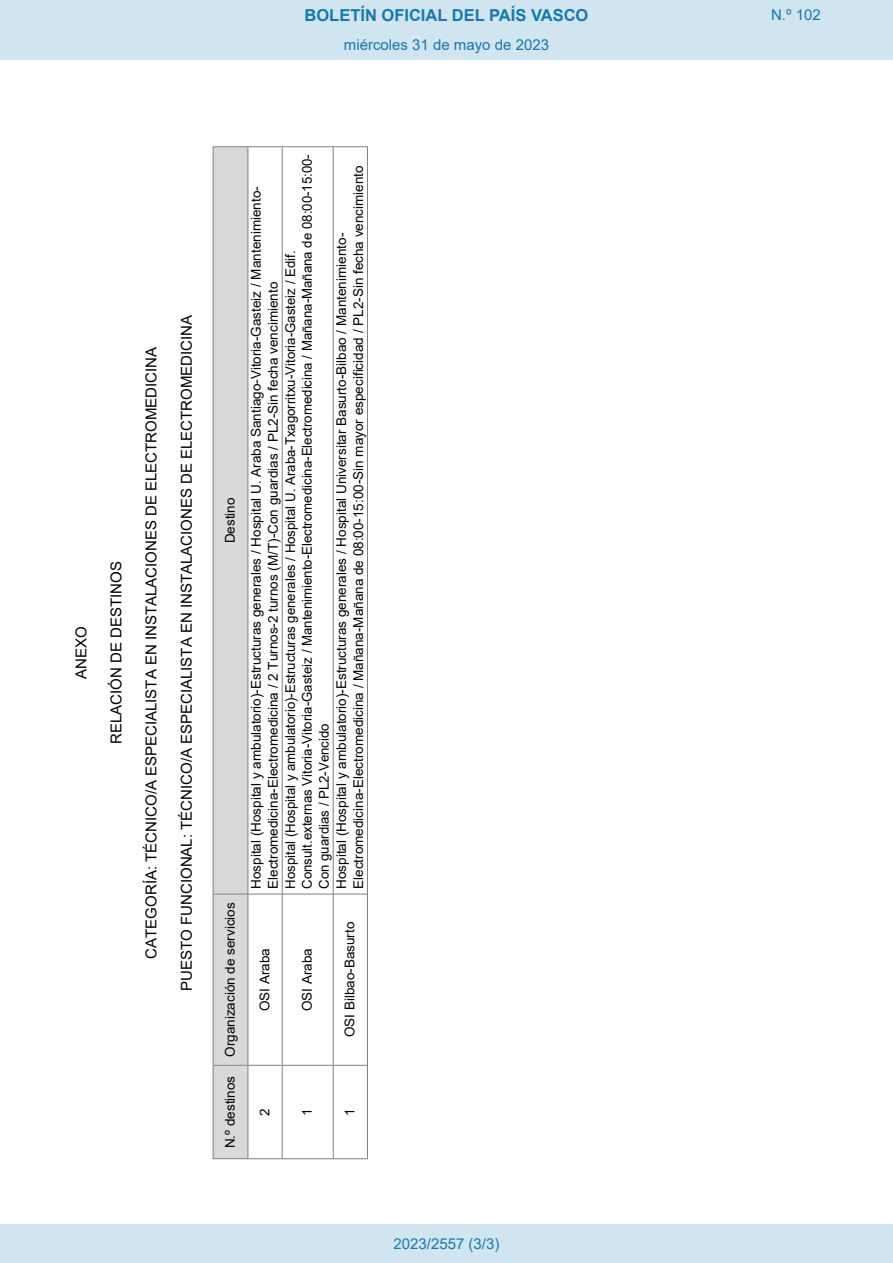
<style>
.page{position:relative;width:893px;height:1263px;background:#fff}
.page>*{position:absolute;margin:0;border:0;box-sizing:border-box;transform-origin:0 0}
.t1{font:700 16.5px "Arial";color:#1879ad}
.t2{font:15px "Arial";color:#000}
.Paginacion_Centro{font:15px "Arial";color:#1879ad}
.t3{font:13.5px/16.8px "Arial";color:#000}
</style>
<div class="page">
<div style="left:213px;top:1066px;width:35px;height:92px;background:#d9d9d9"></div>
<div style="left:213px;top:894px;width:35px;height:171px;background:#d9d9d9"></div>
<div style="left:213px;top:147px;width:35px;height:747px;background:#d9d9d9"></div>
<hr style="left:213px;top:1158px;width:154px;height:1px;background:#808080">
<hr style="left:213px;top:1065px;width:35px;height:1px;background:#808080">
<hr style="left:248px;top:1065px;width:34px;height:1px;background:#808080">
<hr style="left:283px;top:1065px;width:50px;height:1px;background:#808080">
<hr style="left:334px;top:1065px;width:33px;height:1px;background:#808080">
<hr style="left:213px;top:894px;width:35px;height:1px;background:#808080">
<hr style="left:248px;top:894px;width:34px;height:1px;background:#808080">
<hr style="left:283px;top:894px;width:50px;height:1px;background:#808080">
<hr style="left:334px;top:894px;width:33px;height:1px;background:#808080">
<hr style="left:213px;top:146px;width:154px;height:1px;background:#808080">
<hr style="left:213px;top:146px;width:1px;height:1013px;background:#808080">
<hr style="left:248px;top:147px;width:1px;height:1011px;background:#808080">
<hr style="left:282px;top:147px;width:1px;height:1011px;background:#808080">
<hr style="left:333px;top:147px;width:1px;height:1011px;background:#808080">
<hr style="left:367px;top:146px;width:1px;height:1013px;background:#808080">
<div style="left:0;top:0;width:893px;height:60px;background:#d0e5f0"></div>
<div style="left:0;top:1225px;width:893px;height:38px;background:#d0e5f0"></div>
<p class="t1" style="left:305px;top:3px;width:285px">BOLETÍN OFICIAL DEL PAÍS VASCO</p>
<p class="Paginacion_Centro" style="left:771px;top:5px;width:51px">N.º 102</p>
<p class="Paginacion_Centro" style="left:344px;top:35px;width:207px">miércoles 31 de mayo de 2023</p>
<p class="t2" style="left:71px;top:679px;width:54px;rotate:-90deg">ANEXO</p>
<p class="t2" style="left:106px;top:744px;width:184px;rotate:-90deg">RELACIÓN DE DESTINOS</p>
<p class="t2" style="left:141px;top:959px;width:613px;rotate:-90deg">CATEGORÍA: TÉCNICO/A ESPECIALISTA EN INSTALACIONES DE ELECTROMEDICINA</p>
<p class="t2" style="left:176px;top:991px;width:677px;rotate:-90deg">PUESTO FUNCIONAL: TÉCNICO/A ESPECIALISTA EN INSTALACIONES DE ELECTROMEDICINA</p>
<p class="t3" style="left:222px;top:543px;width:47px;rotate:-90deg">Destino</p>
<p class="t3" style="left:222px;top:1057px;width:156px;rotate:-90deg">Organización de servicios</p>
<p class="t3" style="left:222px;top:1148px;width:74px;rotate:-90deg">N.º destinos</p>
<p class="t3" style="left:282px;top:889px;width:736px;rotate:-90deg">Hospital (Hospital y ambulatorio)-Estructuras generales / Hospital U. Araba-Txagorritxu-Vitoria-Gasteiz / Edif.<br>Consult.externas Vitoria-Vitoria-Gasteiz / Mantenimiento-Electromedicina-Electromedicina / Mañana-Mañana de 08:00-15:00-<br>Con guardias / PL2-Vencido</p>
<p class="t3" style="left:333px;top:889px;width:725px;rotate:-90deg">Hospital (Hospital y ambulatorio)-Estructuras generales / Hospital Universitar Basurto-Bilbao / Mantenimiento-<br>Electromedicina-Electromedicina / Mañana-Mañana de 08:00-15:00-Sin mayor especificidad / PL2-Sin fecha vencimiento</p>
<p class="t3" style="left:248px;top:889px;width:704px;rotate:-90deg">Hospital (Hospital y ambulatorio)-Estructuras generales / Hospital U. Araba Santiago-Vitoria-Gasteiz / Mantenimiento-<br>Electromedicina-Electromedicina / 2 Turnos-2 turnos (M/T)-Con guardias / PL2-Sin fecha vencimiento</p>
<p class="t3" style="left:256px;top:1011px;width:65px;rotate:-90deg">OSI Araba</p>
<p class="t3" style="left:299px;top:1011px;width:65px;rotate:-90deg">OSI Araba</p>
<p class="t3" style="left:256px;top:1116px;width:9px;rotate:-90deg">2</p>
<p class="t3" style="left:299px;top:1116px;width:9px;rotate:-90deg">1</p>
<p class="t3" style="left:341px;top:1037px;width:117px;rotate:-90deg">OSI Bilbao-Basurto</p>
<p class="t3" style="left:341px;top:1116px;width:9px;rotate:-90deg">1</p>
<p class="Paginacion_Centro" style="left:393px;top:1234px;width:107px">2023/2557 (3/3)</p>
</div>
